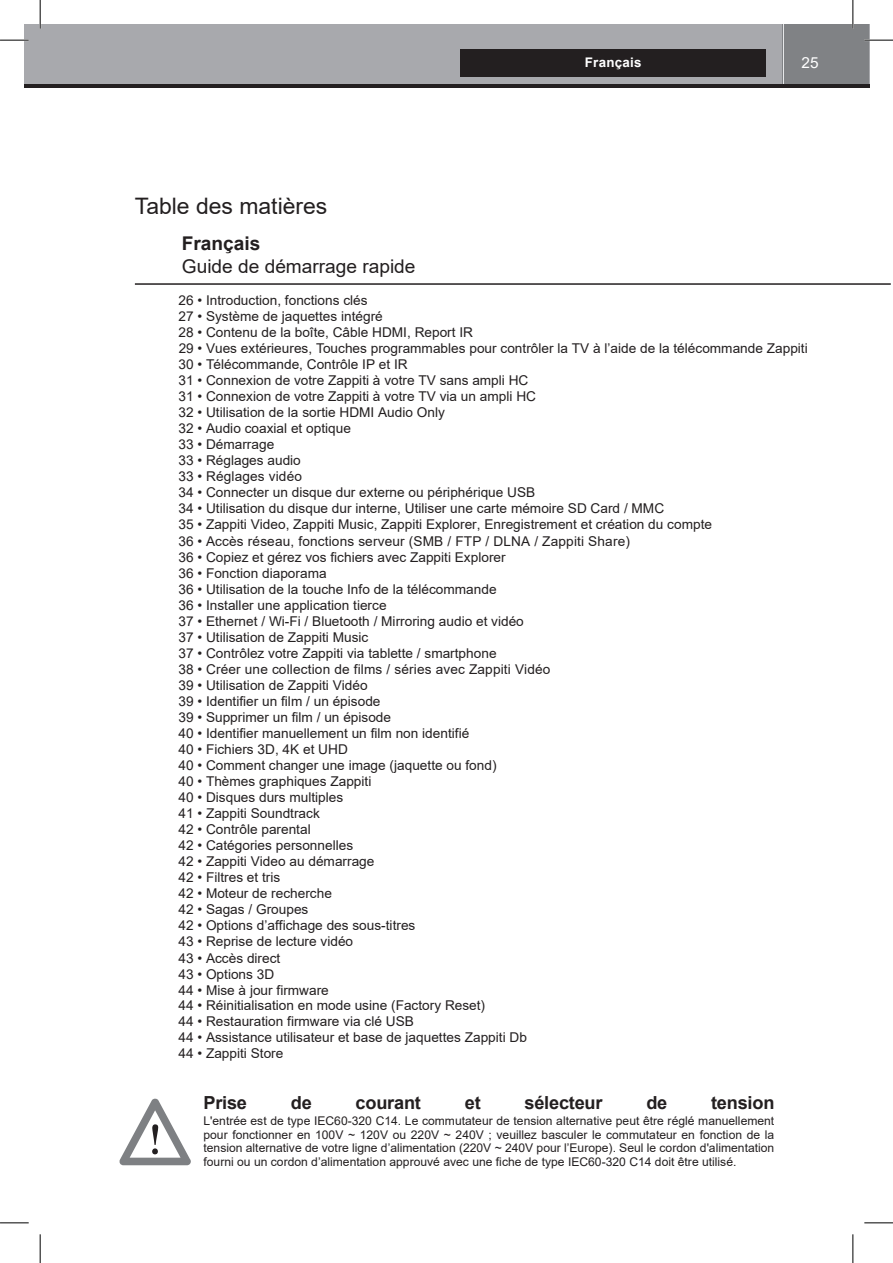
<style>
.page{position:relative;width:893px;height:1263px;background:#fff}
.page>*{position:absolute;margin:0;border:0;box-sizing:border-box;transform-origin:0 0}
.t1{font:22.65px "Arial";color:#231f20}
.t2{font:18.9px "Arial";color:#231f20}
.t3{font:700 18.9px "Arial";color:#231f20}
.t4{font:700 18px "Arial";letter-spacing:-.01em;color:#231f20}
.t5{font:15.15px "Arial";color:#fff}
.t6{font:13.5px/16px "Arial";color:#231f20}
.t7{font:700 13.2px "Arial";letter-spacing:.02em;color:#fff}
.t8{font:12px/13.5px "Arial";color:#231f20;text-align:justify}
</style>
<div class="page">
<hr style="left:135px;top:283px;width:756px;height:2px;background:#231f20">
<div style="left:24px;top:24px;width:845px;height:60px;background:#a8a9ad"></div>
<div style="left:783px;top:24px;width:86px;height:61px;background:#808285"></div>
<div style="left:461px;top:49px;width:305px;height:28px;background:#231f20"></div>
<hr style="left:783px;top:24px;width:1px;height:61px;background:#e6e7e9">
<hr style="left:24px;top:84px;width:845px;height:4px;background:#231f20">
<hr style="left:0;top:39px;width:29px;height:2px;background:#fff">
<hr style="left:864px;top:39px;width:29px;height:2px;background:#fff">
<hr style="left:39px;top:0;width:2px;height:29px;background:#fff">
<hr style="left:852px;top:0;width:2px;height:29px;background:#fff">
<svg style="left:0;top:40px;width:29px;height:1px"></svg>
<svg style="left:864px;top:40px;width:29px;height:1px"></svg>
<svg style="left:0;top:1222px;width:29px;height:1px"></svg>
<svg style="left:864px;top:1222px;width:29px;height:1px"></svg>
<svg style="left:40px;top:0;width:1px;height:29px"></svg>
<svg style="left:40px;top:1234px;width:1px;height:29px"></svg>
<svg style="left:853px;top:0;width:1px;height:29px"></svg>
<svg style="left:853px;top:1234px;width:1px;height:29px"></svg>
<svg style="left:119px;top:1098px;width:72px;height:67px"></svg>
<p class="t7" style="left:585px;top:53px;width:58px">Français</p>
<p class="t5" style="left:801px;top:53px;width:19px">25</p>
<h1 class="t1" style="left:135px;top:191px;width:194px">Table des matières</h1>
<h2 class="t3" style="left:182px;top:230px;width:80px">Français</h2>
<h2 class="t2" style="left:182px;top:253px;width:235px">Guide de démarrage rapide</h2>
<p class="t6" style="left:178px;top:292px;width:631px">26 • Introduction, fonctions clés<br>27 • Système de jaquettes intégré<br>28 • Contenu de la boîte, Câble HDMI, Report IR<br>29 • Vues extérieures, Touches programmables pour contrôler la TV à l’aide de la télécommande Zappiti 30 • Télécommande, Contrôle IP et IR<br>31 • Connexion de votre Zappiti à votre TV sans ampli HC</p>
<p class="t6" style="left:178px;top:404px;width:358px">32 • Utilisation de la sortie HDMI Audio Only<br>32 • Audio coaxial et optique<br>33 • Démarrage<br>33 • Réglages audio<br>33 • Réglages vidéo<br>34 • Connecter un disque dur externe ou périphérique USB</p>
<p class="t6" style="left:178px;top:517px;width:535px">35 • Zappiti Video, Zappiti Music, Zappiti Explorer, Enregistrement et création du compte</p>
<p class="t6" style="left:178px;top:388px;width:359px">31 • Connexion de votre Zappiti à votre TV via un ampli HC</p>
<p class="t6" style="left:178px;top:501px;width:487px">34 • Utilisation du disque dur interne, Utiliser une carte mémoire SD Card / MMC</p>
<p class="t6" style="left:178px;top:533px;width:453px">36 • Accès réseau, fonctions serveur (SMB / FTP / DLNA / Zappiti Share)<br>36 • Copiez et gérez vos fichiers avec Zappiti Explorer<br>36 • Fonction diaporama<br>36 • Utilisation de la touche Info de la télécommande</p>
<p class="t6" style="left:178px;top:597px;width:373px">36 • Installer une application tierce<br>37 • Ethernet / Wi-Fi / Bluetooth / Mirroring audio et vidéo<br>37 • Utilisation de Zappiti Music<br>37 • Contrôlez votre Zappiti via tablette / smartphone<br>38 • Créer une collection de films / séries avec Zappiti Vidéo 39 • Utilisation de Zappiti Vidéo<br>39 • Identifier un film / un épisode<br>39 • Supprimer un film / un épisode<br>40 • Identifier manuellement un film non identifié<br>40 • Fichiers 3D, 4K et UHD<br>40 • Comment changer une image (jaquette ou fond)<br>40 • Thèmes graphiques Zappiti<br>40 • Disques durs multiples<br>41 • Zappiti Soundtrack<br>42 • Contrôle parental<br>42 • Catégories personnelles<br>42 • Zappiti Video au démarrage<br>42 • Filtres et tris<br>42 • Moteur de recherche<br>42 • Sagas / Groupes<br>42 • Options d’affichage des sous-titres<br>43 • Reprise de lecture vidéo<br>43 • Accès direct<br>43 • Options 3D<br>44 • Mise à jour firmware<br>44 • Réinitialisation en mode usine (Factory Reset)<br>44 • Restauration firmware via clé USB<br>44 • Assistance utilisateur et base de jaquettes Zappiti Db<br>44 • Zappiti Store</p>
<h3 class="t4" style="left:203px;top:1090px;width:45px">Prise</h3>
<h3 class="t4" style="left:291px;top:1090px;width:22px">de</h3>
<h3 class="t4" style="left:356px;top:1090px;width:67px">courant</h3>
<h3 class="t4" style="left:465px;top:1090px;width:17px">et</h3>
<h3 class="t4" style="left:524px;top:1090px;width:80px">sélecteur</h3>
<h3 class="t4" style="left:646px;top:1090px;width:22px">de</h3>
<h3 class="t4" style="left:711px;top:1090px;width:65px">tension</h3>
<p class="t8" style="left:203px;top:1114px;width:572px">L'entrée est de type IEC60-320 C14. Le commutateur de tension alternative peut être réglé manuellement pour fonctionner en 100V ~ 120V ou 220V ~ 240V ; veuillez basculer le commutateur en fonction de la tension alternative de votre ligne d’alimentation (220V ~ 240V pour l’Europe). Seul le cordon d'alimentation fourni ou un cordon d’alimentation approuvé avec une fiche de type IEC60-320 C14 doit être utilisé.</p>
</div>
